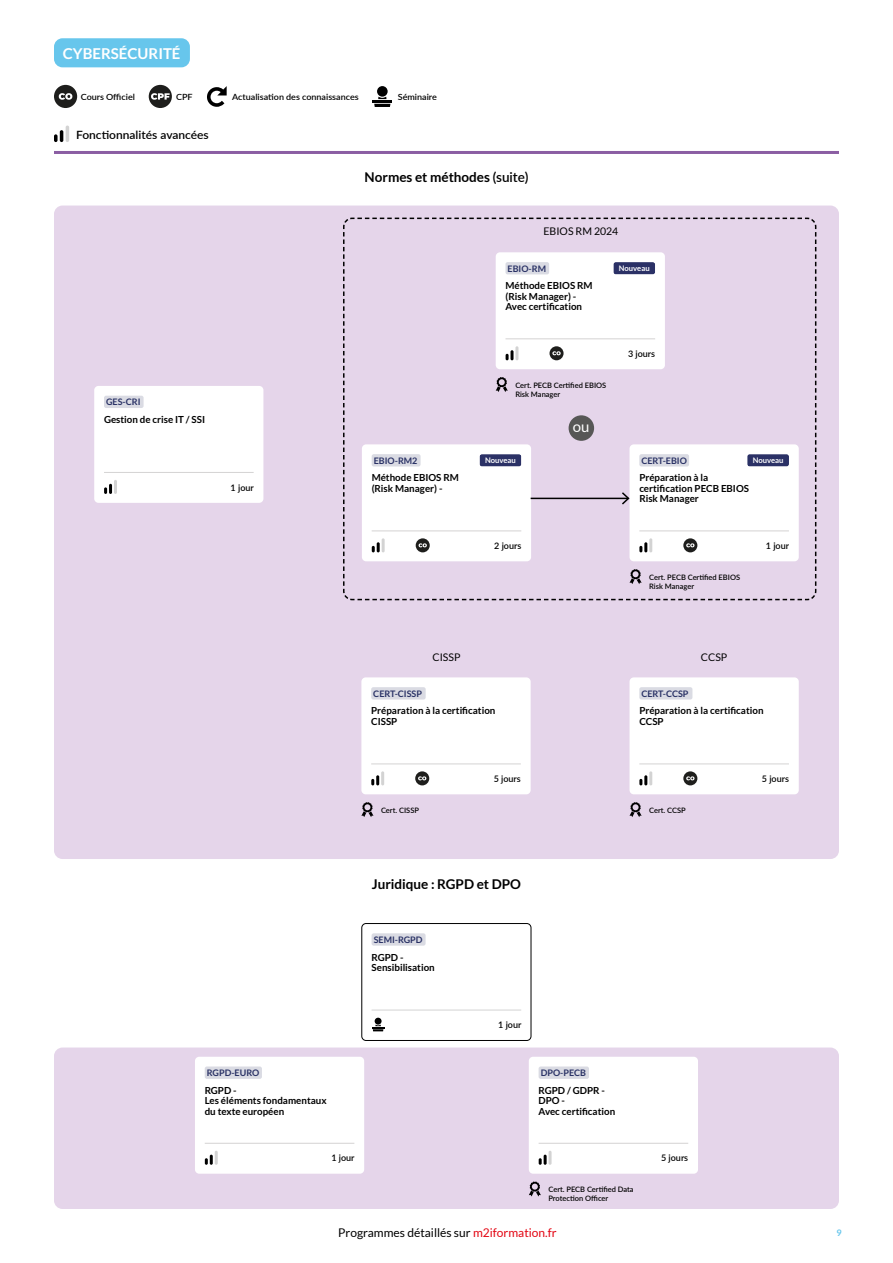
<style>
.page{position:relative;width:893px;height:1263px;background:#fff}
.page>*{position:absolute;margin:0;border:0;box-sizing:border-box;transform-origin:0 0}
.t1{font:700 15px "Lato";color:#fff}
.t2{font:15px "Lato";color:#fff}
.t3{font:700 13.5px "Lato";color:#000}
.t4{font:12px "Lato";color:#000}
.t5{font:600 11.4px "Lato";color:#000;scale:1.05 1}
.t6{font:10.5px "Lato";color:#000}
.t7{font:700 9.75px/10.5px "Lato";color:#000}
.t8{font:700 9px "Lato";color:#293165}
.t9{font:600 9px "Lato";color:#000}
.t10{font:700 9px "Lato";color:#67c6ec}
.t11{font:600 8.55px "Lato";color:#000;scale:1.05 1}
.t12{font:700 7.65px "Lato";color:#fff}
.t13{font:600 7.5px/9px "Lato";color:#000}
.s1{font-weight:600}
.s2{color:#e30613}
</style>
<div class="page">
<svg style="left:207px;top:86px;width:20px;height:21px"></svg>
<svg style="left:149px;top:85px;width:23px;height:23px"></svg>
<svg style="left:54px;top:85px;width:23px;height:23px"></svg>
<div style="left:377px;top:86px;width:11px;height:11px;background:#000;border-radius:50%"></div>
<hr style="left:372px;top:100px;width:20px;height:3px;background:#000">
<svg style="left:374px;top:97px;width:16px;height:10px"></svg>
<svg style="left:54px;top:130px;width:9px;height:12px"></svg>
<hr style="left:66px;top:126px;width:3px;height:16px;background:#d3d3d3;border-radius:2px">
<hr style="left:54px;top:151px;width:785px;height:3px;background:#8b5ea3">
<div style="left:54px;top:206px;width:785px;height:653px;background:#e5d5ea;border-radius:9px"></div>
<div style="left:54px;top:1047px;width:785px;height:162px;background:#e5d5ea;border-radius:9px"></div>
<div style="left:529px;top:1057px;width:169px;height:117px;background:#fff;border-radius:4px"></div>
<div style="left:539px;top:1066px;width:50px;height:13px;background:#dadbe3;border-radius:2px"></div>
<svg style="left:529px;top:1181px;width:12px;height:15px"></svg>
<hr style="left:539px;top:1143px;width:149px;height:1px;background:#d4d3d3">
<svg style="left:539px;top:1155px;width:8px;height:10px"></svg>
<hr style="left:549px;top:1151px;width:3px;height:14px;background:#d3d3d3;border-radius:2px">
<div style="left:54px;top:38px;width:136px;height:29px;background:#67c6ec;border-radius:9px"></div>
<div style="left:195px;top:1057px;width:169px;height:117px;background:#fff;border-radius:4px"></div>
<div style="left:205px;top:1066px;width:57px;height:13px;background:#dadbe3;border-radius:2px"></div>
<hr style="left:205px;top:1143px;width:149px;height:1px;background:#d4d3d3">
<svg style="left:205px;top:1155px;width:8px;height:10px"></svg>
<hr style="left:215px;top:1151px;width:3px;height:14px;background:#d3d3d3;border-radius:2px">
<div style="left:361px;top:923px;width:170px;height:118px;border:1px solid #000;border-radius:4px"></div>
<div style="left:372px;top:933px;width:54px;height:13px;background:#dadbe3;border-radius:2px"></div>
<hr style="left:372px;top:1010px;width:149px;height:1px;background:#d4d3d3">
<div style="left:375px;top:1018px;width:7px;height:6px;background:#000;border-radius:50%"></div>
<svg style="left:372px;top:1024px;width:13px;height:7px"></svg>
<div style="left:629px;top:677px;width:170px;height:117px;background:#fff;border-radius:4px"></div>
<div style="left:639px;top:687px;width:53px;height:12px;background:#dadbe3;border-radius:2px"></div>
<svg style="left:629px;top:802px;width:13px;height:15px"></svg>
<hr style="left:639px;top:763px;width:150px;height:1px;background:#d4d3d3">
<svg style="left:639px;top:775px;width:8px;height:10px"></svg>
<hr style="left:649px;top:771px;width:3px;height:14px;background:#d3d3d3;border-radius:2px">
<svg style="left:683px;top:771px;width:14px;height:14px"></svg>
<div style="left:361px;top:677px;width:170px;height:117px;background:#fff;border-radius:4px"></div>
<div style="left:371px;top:687px;width:55px;height:12px;background:#dadbe3;border-radius:2px"></div>
<svg style="left:361px;top:802px;width:12px;height:15px"></svg>
<hr style="left:371px;top:763px;width:150px;height:1px;background:#d4d3d3">
<svg style="left:371px;top:775px;width:8px;height:10px"></svg>
<hr style="left:381px;top:771px;width:3px;height:14px;background:#d3d3d3">
<svg style="left:415px;top:771px;width:14px;height:14px"></svg>
<div style="left:94px;top:386px;width:169px;height:117px;background:#fff;border-radius:4px"></div>
<div style="left:104px;top:396px;width:40px;height:12px;background:#dadbe3;border-radius:2px"></div>
<hr style="left:104px;top:472px;width:150px;height:1px;background:#d4d3d3">
<svg style="left:104px;top:484px;width:8px;height:10px"></svg>
<hr style="left:114px;top:480px;width:3px;height:14px;background:#d3d3d3;border-radius:2px">
<svg style="left:343px;top:217px;width:474px;height:384px"></svg>
<h1 class="t1" style="left:63px;top:45px;width:119px">CYBERSÉCURITÉ</h1>
<p class="t11" style="left:81px;top:91px;width:53px">Cours O昀케ciel</p>
<p class="t11" style="left:176px;top:92px;width:17px">CPF</p>
<p class="t11" style="left:232px;top:91px;width:122px">Actualisa琀椀on des connaissances</p>
<p class="t11" style="left:398px;top:91px;width:39px">Séminaire</p>
<p class="t5" style="left:76px;top:127px;width:128px">Fonc琀椀onnalités avancées</p>
<p class="t8" style="left:106px;top:397px;width:36px">GES-CRI</p>
<p class="t7" style="left:104px;top:414px;width:103px">Gestion de crise IT / SSI</p>
<p class="t9" style="left:231px;top:481px;width:25px">1 jour</p>
<h2 class="t3" style="left:365px;top:170px;width:165px">Normes et méthodes <span class="s1">(suite)</span></h2>
<p class="t6" style="left:543px;top:226px;width:76px">EBIOS RM 2024</p>
<p class="t8" style="left:508px;top:264px;width:40px">EBIO-RM</p>
<p class="t12" style="left:619px;top:264px;width:32px">Nouveau</p>
<p class="t7" style="left:505px;top:281px;width:89px">Méthode EBIOS RM (Risk Manager) -<br>Avec certi昀椀cation</p>
<p class="t9" style="left:628px;top:347px;width:29px">3 jours</p>
<p class="t13" style="left:515px;top:380px;width:92px">Cert. PECB Cer琀椀昀椀ed EBIOS<br>Risk Manager</p>
<p class="t8" style="left:374px;top:456px;width:45px">EBIO-RM2</p>
<p class="t12" style="left:485px;top:456px;width:32px">Nouveau</p>
<p class="t7" style="left:372px;top:473px;width:89px">Méthode EBIOS RM (Risk Manager) -</p>
<p class="t9" style="left:494px;top:539px;width:29px">2 jours</p>
<h1 class="t2" style="left:573px;top:421px;width:18px">ou</h1>
<p class="t8" style="left:641px;top:456px;width:47px">CERT-EBIO</p>
<p class="t12" style="left:753px;top:456px;width:32px">Nouveau</p>
<p class="t7" style="left:639px;top:473px;width:111px">Préparation à la<br>certi昀椀cation PECB EBIOS<br>Risk Manager</p>
<p class="t9" style="left:766px;top:539px;width:25px">1 jour</p>
<p class="t13" style="left:649px;top:572px;width:92px">Cert. PECB Cer琀椀昀椀ed EBIOS<br>Risk Manager</p>
<p class="t6" style="left:432px;top:653px;width:29px">CISSP</p>
<p class="t6" style="left:701px;top:653px;width:28px">CCSP</p>
<p class="t8" style="left:373px;top:689px;width:50px">CERT-CISSP</p>
<p class="t7" style="left:371px;top:705px;width:126px">Préparation à la certi昀椀cation<br>CISSP</p>
<p class="t8" style="left:641px;top:689px;width:49px">CERT-CCSP</p>
<p class="t7" style="left:639px;top:705px;width:126px">Préparation à la certi昀椀cation<br>CCSP</p>
<p class="t9" style="left:494px;top:772px;width:29px">5 jours</p>
<p class="t9" style="left:762px;top:772px;width:29px">5 jours</p>
<p class="t13" style="left:381px;top:805px;width:39px">Cert. CISSP</p>
<p class="t13" style="left:649px;top:805px;width:38px">Cert. CCSP</p>
<h2 class="t3" style="left:372px;top:876px;width:151px">Juridique : RGPD et DPO</h2>
<p class="t8" style="left:374px;top:935px;width:50px">SEMI-RGPD</p>
<p class="t7" style="left:372px;top:952px;width:65px">RGPD -<br>Sensibilisation</p>
<p class="t8" style="left:207px;top:1068px;width:54px">RGPD-EURO</p>
<p class="t7" style="left:205px;top:1085px;width:123px">RGPD -<br>Les éléments fondamentaux du texte européen</p>
<p class="t9" style="left:331px;top:1151px;width:25px">1 jour</p>
<p class="t9" style="left:498px;top:1018px;width:25px">1 jour</p>
<p class="t8" style="left:541px;top:1068px;width:47px">DPO-PECB</p>
<p class="t7" style="left:539px;top:1085px;width:78px">RGPD / GDPR -<br>DPO -<br>Avec certi昀椀cation</p>
<p class="t13" style="left:548px;top:1184px;width:87px">Cert. PECB Cer琀椀昀椀ed Data<br>Protec琀椀on O昀케cer</p>
<p class="t9" style="left:661px;top:1151px;width:29px">5 jours</p>
<p class="t4" style="left:338px;top:1226px;width:220px">Programmes détaillés sur <span class="s2">m2iformation.fr</span></p>
<p class="t10" style="left:836px;top:1227px;width:7px">9</p>
</div>
